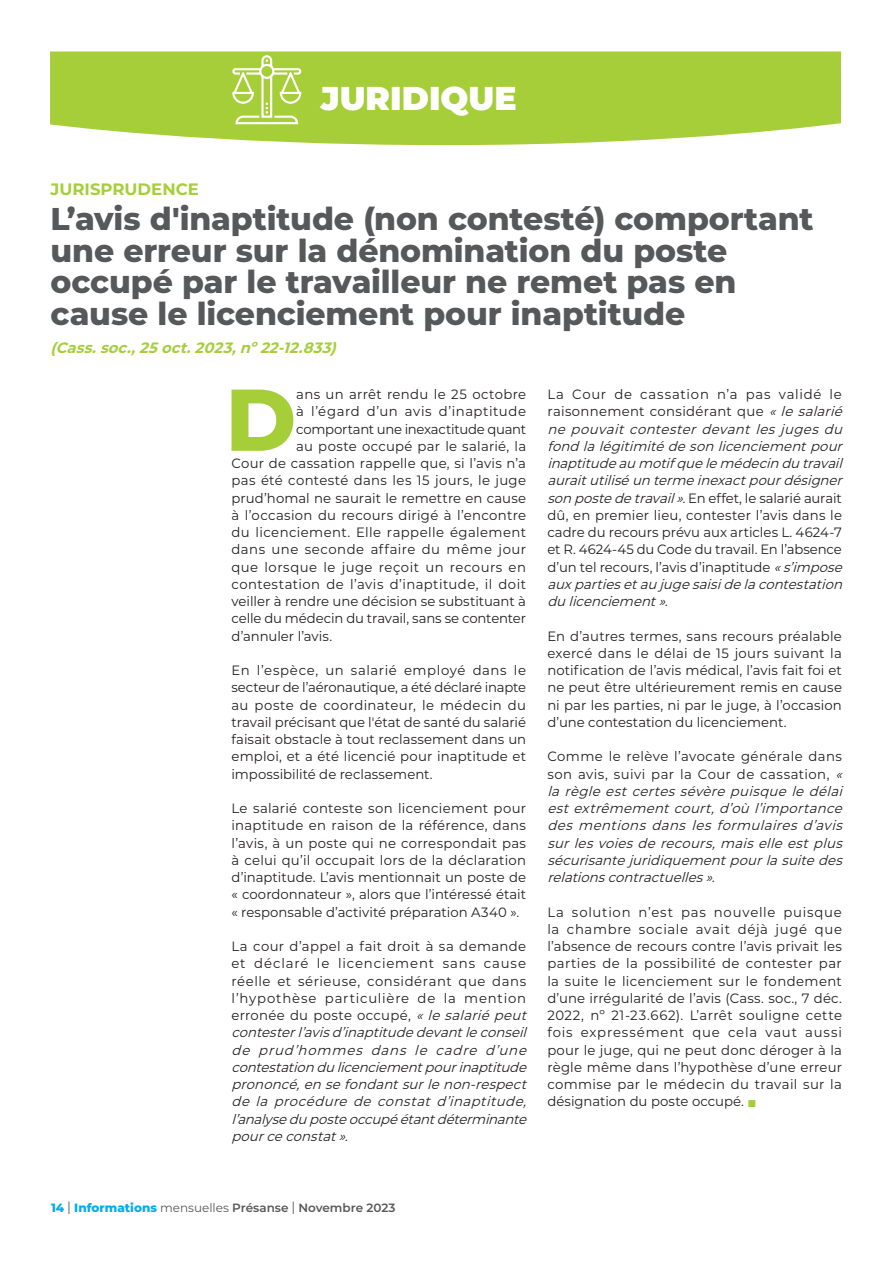
<style>
.page{position:relative;width:893px;height:1263px;background:#fff}
.page>*{position:absolute;margin:0;border:0;box-sizing:border-box;transform-origin:0 0}
.t1{font:800 87.45px "Montserrat";color:#a6ce39}
.t2{font:900 33px "Montserrat";color:#fff}
.t3{font:800 31.5px/31.5px "Montserrat";letter-spacing:-.005em;color:#57585a}
.t4{font:700 16.5px "Montserrat";color:#a6ce39}
.t5{font:italic 700 15px "Montserrat";color:#a6ce39}
.t6{font:13.5px/17.2px "Montserrat";letter-spacing:.015em;color:#231f20;text-align:justify}
.t7{font:italic 13.5px/17.2px "Montserrat";letter-spacing:.01em;color:#231f20}
.t8{font:13.5px "Montserrat";letter-spacing:.035em;color:#231f20}
.t9{font:13.5px "Montserrat";letter-spacing:.04em;color:#231f20}
.t10{font:13.5px "Montserrat";letter-spacing:-.01em;color:#231f20}
.t11{font:13.5px "Montserrat";letter-spacing:-.02em;color:#231f20}
.t12{font:13.5px "Montserrat";letter-spacing:-.005em;color:#231f20}
.t13{font:600 12px "Montserrat";color:#57585a}
.s1{font-style:normal}
.s2{color:#a6ce39}
.s3{font-weight:800;color:#00aeef}
.s4{font-weight:400;font-size:16.8px}
.s5{font-weight:400}
</style>
<div class="page">
<svg style="left:50px;top:52px;width:791px;height:93px;background:#acd148"></svg>
<svg style="left:231px;top:54px;width:71px;height:71px"></svg>
<h2 class="t2" style="left:321px;top:86px;width:197px">JURIDIQUE</h2>
<p class="t4" style="left:51px;top:182px;width:150px">JURISPRUDENCE</p>
<h3 class="t3" style="left:51px;top:205px;width:764px">L’avis d'inaptitude (non contesté) comportant une erreur sur la dénomination du poste occupé par le travailleur ne remet pas en cause le licenciement pour inaptitude</h3>
<p class="t5" style="left:51px;top:342px;width:290px">(Cass.soc.,25 oct.2023,nº22-12.833)</p>
<h1 class="t1" style="left:225px;top:380px;width:72px">D</h1>
<p class="t6" style="left:296px;top:387px;width:231px">ans un arrêt rendu le 25 octobre</p>
<p class="t7" style="left:547px;top:387px;width:300px"><span class="s1">La Cour de cassation n’a pas validé le raisonnement considérant que</span> « le salarié ne pouvait contester devant les juges du fond la légitimité de son licenciement pour inaptitude au motif que le médecin du travail auraitutilisé un terme inexactpourdésigner son poste de travail».<span class="s1">En effet, le salarié aurait dû, en premier lieu, contester l’avis dans le cadre du recours prévu aux articles L. 4624-7 et R. 4624-45 du Code du travail. En l’absence d’un tel recours, l’avis d’inaptitude</span> «s’impose aux partiesetau juge saiside la contestation du licenciement».</p>
<p class="t6" style="left:547px;top:628px;width:296px">En d’autres termes, sans recours préalable exercé dans le délai de 15 jours suivant la notification de l’avis médical, l’avis fait foi et ne peut être ultérieurement remis en cause ni par les parties, ni par le juge, à l’occasion d’une contestation du licenciement.</p>
<p class="t7" style="left:547px;top:749px;width:300px"><span class="s1">Comme le relève l’avocate générale dans son avis, suivi par la Cour de cassation,</span> « la règle est certes sévère puisque le délai est extrêmement court, d’où l’importance des mentions dans les formulaires d’avis sur les voies de recours, mais elle est plus sécurisante juridiquement pour la suite des relationscontractuelles».</p>
<p class="t6" style="left:547px;top:904px;width:296px">La solution n’est pas nouvelle puisque la chambre sociale avait déjà jugé que l’absence de recours contre l’avis privait les parties de la possibilité de contester par la suite le licenciement sur le fondement d’une irrégularité de l’avis (Cass. soc., 7 déc.<br>2022, nº 21-23.662). L’arrêt souligne cette fois expressément que cela vaut aussi pour le juge, qui ne peut donc déroger à la règle même dans l’hypothèse d’une erreur commise par le médecin du travail sur la désignation du poste occupé. <span class="s2">■</span></p>
<p class="t9" style="left:296px;top:406px;width:231px">à l’égard d’un avis d’inaptitude</p>
<p class="t11" style="left:296px;top:423px;width:231px">comportant une inexactitude quant</p>
<p class="t6" style="left:296px;top:439px;width:231px">au poste occupé par le salarié, la</p>
<p class="t6" style="left:231px;top:456px;width:296px">Cour de cassation rappelle que, si l’avis n’a</p>
<p class="t6" style="left:231px;top:473px;width:296px">pas été contesté dans les 15 jours, le juge</p>
<p class="t6" style="left:231px;top:490px;width:296px">prud’homal ne saurait le remettre en cause</p>
<p class="t6" style="left:231px;top:508px;width:296px">à l’occasion du recours dirigé à l’encontre</p>
<p class="t6" style="left:231px;top:525px;width:296px">du licenciement. Elle rappelle également</p>
<p class="t9" style="left:231px;top:544px;width:296px">dans une seconde affaire du même jour</p>
<p class="t8" style="left:231px;top:561px;width:296px">que lorsque le juge reçoit un recours en</p>
<p class="t8" style="left:231px;top:579px;width:296px">contestation de l’avis d’inaptitude, il doit</p>
<p class="t6" style="left:231px;top:594px;width:296px">veiller à rendre une décision se substituant à</p>
<p class="t10" style="left:231px;top:613px;width:296px">celle du médecin du travail, sans se contenter</p>
<p class="t12" style="left:231px;top:630px;width:102px">d’annuler l’avis.</p>
<p class="t6" style="left:231px;top:663px;width:296px">En l’espèce, un salarié employé dans le secteur de l’aéronautique, a été déclaré inapte au poste de coordinateur, le médecin du travail précisant que l'état de santé du salarié faisait obstacle à tout reclassement dans un emploi, et a été licencié pour inaptitude et impossibilité de reclassement.</p>
<p class="t6" style="left:231px;top:801px;width:296px">Le salarié conteste son licenciement pour inaptitude en raison de la référence, dans l’avis, à un poste qui ne correspondait pas à celui qu’il occupait lors de la déclaration d’inaptitude. L’avis mentionnait un poste de « coordonnateur », alors que l’intéressé était « responsable d’activité préparation A340 ».</p>
<p class="t7" style="left:231px;top:939px;width:300px"><span class="s1">La cour d’appel a fait droit à sa demande et déclaré le licenciement sans cause réelle et sérieuse, considérant que dans l’hypothèse particulière de la mention erronée du poste occupé,</span> « le salarié peut contesterl’avisd’inaptitude devantle conseil de prud’hommes dans le cadre d’une contestation du licenciementpourinaptitude prononcé, en se fondant sur le non-respect de la procédure de constat d’inaptitude, l’analyse du poste occupé étantdéterminante pource constat».</p>
<p class="t13" style="left:51px;top:1201px;width:346px"><span class="s3">14</span> <span class="s4">l</span> <span class="s3">Informations</span> <span class="s5">mensuelles</span> Présanse <span class="s4">l</span> Novembre 2023</p>
</div>
